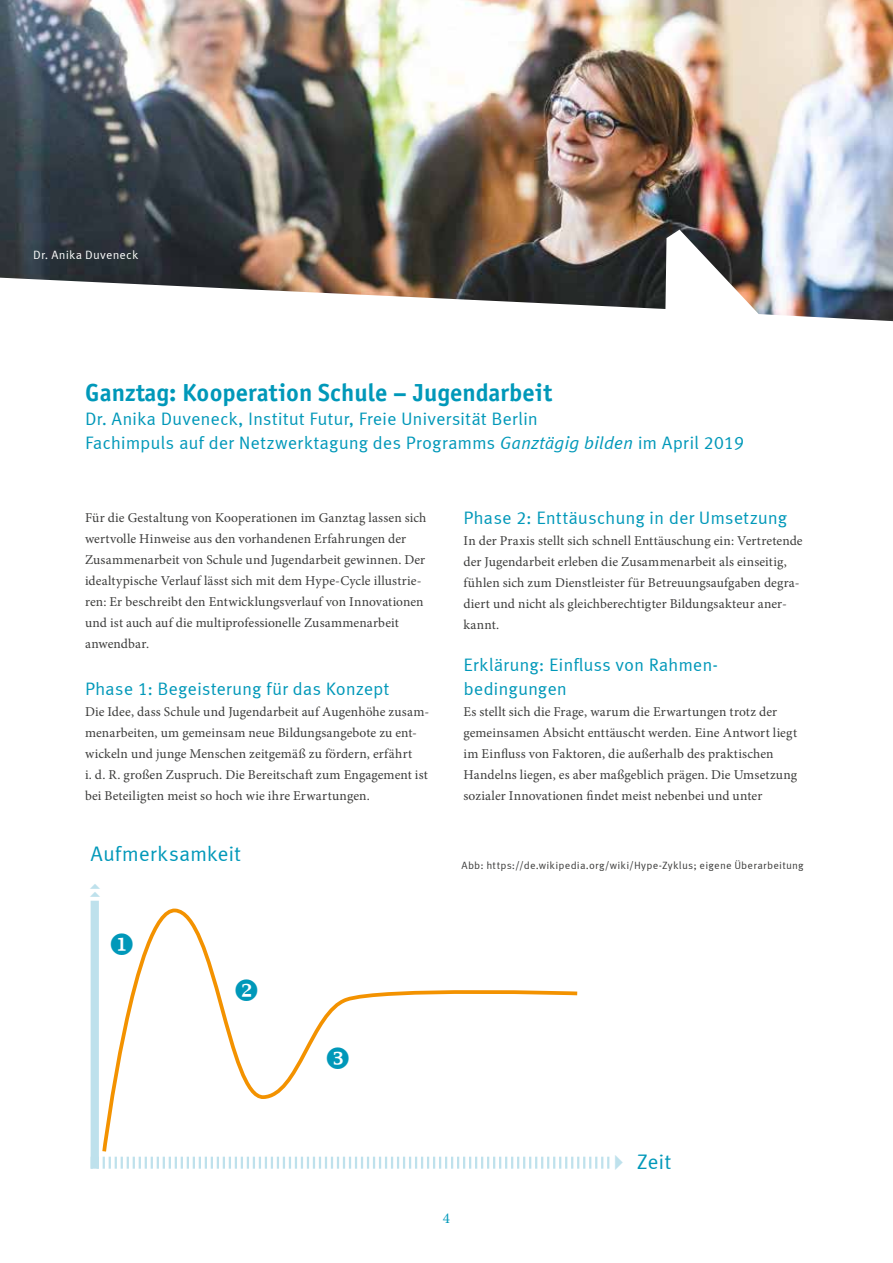
<style>
.page{position:relative;width:893px;height:1263px;background:#fff}
.page>*{position:absolute;margin:0;border:0;box-sizing:border-box;transform-origin:0 0}
.t1{font:24.75px "Officina Sans Bold ITC";color:#0098b9}
.t2{font:21px "Meta Correspondence";letter-spacing:-.005em;color:#0098b9}
.t3{font:18px/24px "Meta Correspondence";letter-spacing:-.005em;color:#0098b9}
.t4{font:15px "Minion Pro";color:#0098b9}
.t5{font:13.5px/21px "Minion Pro";letter-spacing:.005em;color:#3c3c3b}
.t6{font:12px "Meta Correspondence";letter-spacing:.015em;color:#fff}
.t7{font:10.5px "Meta Correspondence";letter-spacing:.02em;color:#3c3c3b}
.s1{font-style:italic}
</style>
<div class="page">
<img style="left:0;top:0;width:893px;height:230px">
<img style="left:0;top:230px;width:893px;height:92px">
<svg style="left:102px;top:908px;width:476px;height:244px"></svg>
<svg style="left:102px;top:1157px;width:507px;height:12px"></svg>
<div style="left:91px;top:901px;width:8px;height:268px;background:#bee1ec"></div>
<svg style="left:327px;top:1047px;width:22px;height:22px"></svg>
<svg style="left:111px;top:933px;width:22px;height:22px"></svg>
<svg style="left:236px;top:979px;width:21px;height:22px"></svg>
<p class="t6" style="left:33px;top:248px;width:107px">Dr. Anika Duveneck</p>
<h1 class="t1" style="left:85px;top:377px;width:469px">Ganztag: Kooperation Schule – Jugendarbeit</h1>
<h3 class="t3" style="left:85px;top:406px;width:661px">Dr. Anika Duveneck, Institut Futur, Freie Universität Berlin<br>Fachimpuls auf der Netzwerktagung des Programms <span class="s1">Ganztägig bilden</span> im April 2019</h3>
<p class="t5" style="left:85px;top:507px;width:343px">Für die Gestaltung von Kooperationen im Ganztag lassen sich wertvolle Hinweise aus den vorhandenen Erfahrungen der Zusammenarbeit von Schule und Jugendarbeit gewinnen. Der idealtypische Verlauf lässt sich mit dem Hype-Cycle illustrie&shy;ren: Er beschreibt den Entwicklungsverlauf von Innovationen und ist auch auf die multiprofessionelle Zusammenarbeit anwendbar.</p>
<h3 class="t3" style="left:85px;top:676px;width:306px">Phase 1: Begeisterung für das Konzept</h3>
<p class="t5" style="left:85px;top:701px;width:346px">Die Idee, dass Schule und Jugendarbeit auf Augenhöhe zusam&shy;menarbeiten, um gemeinsam neue Bildungsangebote zu ent&shy;wickeln und junge Menschen zeitgemäß zu fördern, erfährt<br>i. d. R. großen Zuspruch. Die Bereitschaft zum Engagement ist bei Beteiligten meist so hoch wie ihre Erwartungen.</p>
<h2 class="t2" style="left:91px;top:841px;width:152px">Aufmerksamkeit</h2>
<h3 class="t3" style="left:463px;top:505px;width:325px">Phase 2: Enttäuschung in der Umsetzung</h3>
<p class="t5" style="left:463px;top:530px;width:341px">In der Praxis stellt sich schnell Enttäuschung ein: Vertretende der Jugendarbeit erleben die Zusammenarbeit als einseitig, fühlen sich zum Dienstleister für Betreuungsaufgaben degra&shy;diert und nicht als gleichberechtigter Bildungsakteur aner&shy;kannt.</p>
<h3 class="t3" style="left:463px;top:652px;width:256px">Erklärung: Einfluss von Rahmen&shy;bedingungen</h3>
<p class="t5" style="left:463px;top:701px;width:335px">Es stellt sich die Frage, warum die Erwartungen trotz der gemeinsamen Absicht enttäuscht werden. Eine Antwort liegt im Einfluss von Faktoren, die außerhalb des praktischen Handelns liegen, es aber maßgeblich prägen. Die Umsetzung sozialer Innovationen findet meist nebenbei und unter</p>
<p class="t7" style="left:461px;top:859px;width:344px">Abb: https://de.wikipedia.org/wiki/Hype-Zyklus; eigene Überarbeitung</p>
<p class="t4" style="left:443px;top:1208px;width:9px">4</p>
<h2 class="t2" style="left:637px;top:1149px;width:36px">Zeit</h2>
</div>
